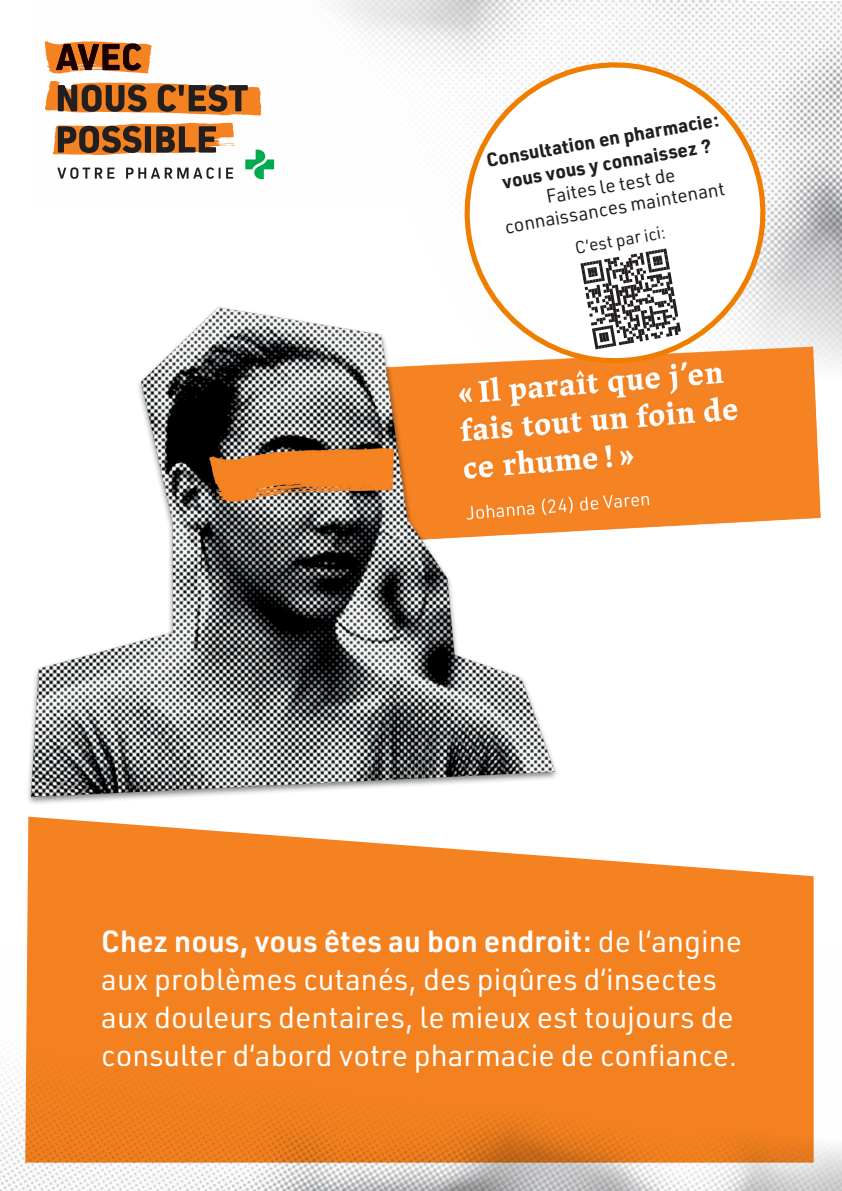
<style>
.page{position:relative;width:842px;height:1191px;background:#fff}
.page>*{position:absolute;margin:0;border:0;box-sizing:border-box;transform-origin:0 0}
.t1{font:30px/38px "URWDIN";color:#fff}
.t2{font:700 18.9px/24.1px "URWDIN";color:#231f20;text-align:center}
.t3{font:18.9px/22.4px "URWDIN";color:#231f20;text-align:center}
.t4{font:17.2px "URWDIN";color:#231f20}
.s1{font-weight:600}
</style>
<div class="page">
<img style="left:44px;top:0;width:798px;height:230px">
<img style="left:0;top:1055px;width:842px;height:136px">
<svg style="left:25px;top:845px;width:789px;height:317px;background:#f28325"></svg>
<img style="left:28px;top:230px;width:814px;height:615px">
<svg style="left:455px;top:53px;width:320px;height:320px"></svg>
<svg style="left:580px;top:248px;width:101px;height:101px"></svg>
<svg style="left:245px;top:150px;width:29px;height:29px"></svg>
<svg style="left:45px;top:81px;width:217px;height:35px"></svg>
<svg style="left:53px;top:123px;width:181px;height:32px;background:#9f6b40"></svg>
<svg style="left:57px;top:167px;width:57px;height:12px"></svg>
<svg style="left:126px;top:167px;width:107px;height:12px"></svg>
<svg style="left:45px;top:41px;width:107px;height:33px;background:#a96a3c"></svg>
<p class="t2" style="left:484px;top:147px;width:237px;rotate:-10deg">Consultation en pharmacie: vous vous y connaissez ?</p>
<p class="t3" style="left:499px;top:193px;width:225px;rotate:-10deg">Faites le test de connaissances maintenant</p>
<p class="t4" style="left:573px;top:236px;width:93px;rotate:-10deg">C‘est par ici:</p>
<p class="t1" style="left:101px;top:921px;width:642px"><span class="s1">Chez nous, vous êtes au bon endroit:</span> de l‘angine aux problèmes cutanés, des piqûres d‘insectes aux douleurs dentaires, le mieux est toujours de consulter d‘abord votre pharmacie de confiance.</p>
</div>
